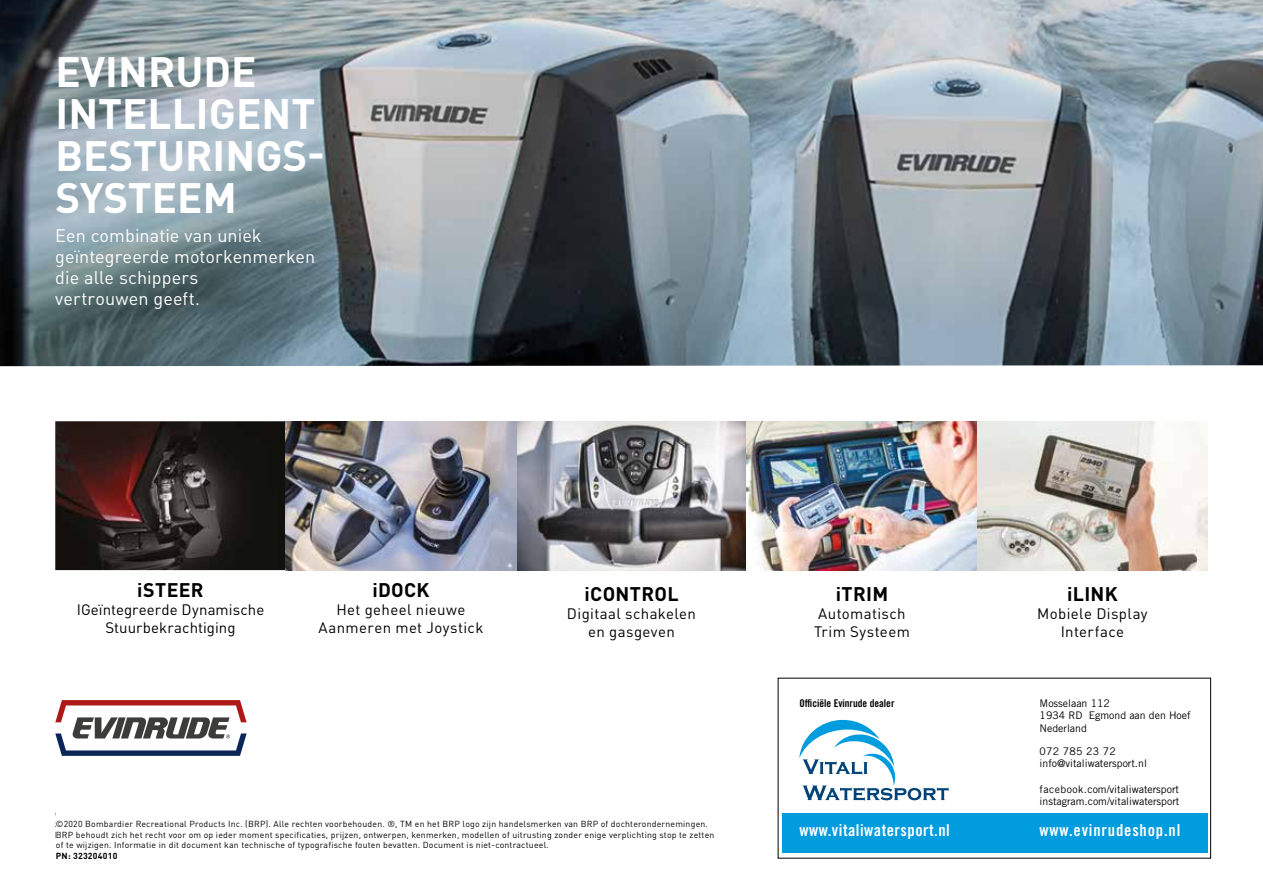
<style>
.page{position:relative;width:1263px;height:893px;background:#fff}
.page>*{position:absolute;margin:0;border:0;box-sizing:border-box;transform-origin:0 0}
.t1{font:700 42px/42px "DIN Pro";color:#fff}
.t2{font:700 19.5px "DIN Pro";letter-spacing:.02em;color:#000}
.t3{font:18px/21px "DIN Pro";letter-spacing:.005em;color:#fff}
.t4{font:16.5px "Trade Gothic LT Std Bd Cn 20";letter-spacing:.03em;color:#fff}
.t5{font:16.5px "Trade Gothic LT Std Bd Cn 20";letter-spacing:.05em;color:#fff}
.t6{font:15px/18px "DIN Pro";letter-spacing:.025em;color:#000;text-align:center}
.t7{font:15px/18px "DIN Pro";letter-spacing:.005em;color:#000;text-align:center}
.t8{font:10.65px "Trade Gothic LT Std Bd Cn 20";color:#000}
.t9{font:10.5px/12.6px "Trade Gothic LT Std";color:#000}
.t10{font:8.7px/10.5px "DIN Pro";letter-spacing:.025em;color:#000}
.t11{font:700 8.7px "DIN Pro";letter-spacing:.025em;color:#000}
</style>
<div class="page">
<img style="left:0;top:0;width:1263px;height:366px">
<svg style="left:55px;top:700px;width:192px;height:56px"></svg>
<img style="left:55px;top:421px;width:231px;height:149px">
<svg style="left:516px;top:421px;width:231px;height:149px;background:#919094"></svg>
<img style="left:286px;top:421px;width:230px;height:149px">
<img style="left:747px;top:421px;width:230px;height:149px">
<svg style="left:977px;top:421px;width:231px;height:149px"></svg>
<div style="left:782px;top:813px;width:425px;height:40px;background:#009cde"></div>
<svg style="left:799px;top:720px;width:150px;height:81px"></svg>
<h1 class="t1" style="left:55px;top:49px;width:271px">EVINRUDE<br>INTELLIGENT<br>BESTURINGS-<br>SYSTEEM</h1>
<h3 class="t3" style="left:55px;top:224px;width:261px">Een combinatie van uniek geïntegreerde motorkenmerken die alle schippers<br>vertrouwen geeft.</h3>
<h2 class="t2" style="left:137px;top:575px;width:68px">iSTEER</h2>
<h3 class="t7" style="left:77px;top:600px;width:189px">IGeïntegreerde Dynamische<br>Stuurbekrachtiging</h3>
<h2 class="t2" style="left:372px;top:575px;width:59px">iDOCK</h2>
<h3 class="t6" style="left:319px;top:600px;width:166px">Het geheel nieuwe<br>Aanmeren met Joystick</h3>
<h2 class="t2" style="left:584px;top:578px;width:96px">iCONTROL</h2>
<h3 class="t6" style="left:567px;top:603px;width:131px">Digitaal schakelen en gasgeven</h3>
<p class="t10" style="left:56px;top:818px;width:660px">©2020 Bombardier Recreational Products Inc. (BRP). Alle rechten voorbehouden. ®, TM en het BRP logo zijn handelsmerken van BRP of dochterondernemingen.<br>BRP behoudt zich het recht voor om op ieder moment specificaties, prijzen, ontwerpen, kenmerken, modellen of uitrusting zonder enige verplichting stop te zetten of te wijzigen. Informatie in dit document kan technische of typografische fouten bevatten. Document is niet-contractueel.</p>
<p class="t11" style="left:56px;top:848px;width:63px">PN: 323204010</p>
<p class="t10" style="left:55px;top:818px;width:652px">zonder enige verplichting s op te zetten of te wijzigen Informatie in dit document kan technische of typografische fouten bevatten. Document is niet-contractue l.</p>
<p class="t11" style="left:55px;top:828px;width:65px">PN: 323204010</p>
<h2 class="t2" style="left:836px;top:578px;width:54px">iTRIM</h2>
<h3 class="t6" style="left:814px;top:603px;width:97px;text-align:left">Automatisch<br>Trim Systeem</h3>
<h2 class="t2" style="left:1067px;top:578px;width:52px">iLINK</h2>
<h3 class="t6" style="left:1037px;top:603px;width:112px">Mobiele Display<br>Interface</h3>
<p class="t8" style="left:799px;top:696px;width:97px">Officiële Evinrude dealer</p>
<p class="t9" style="left:1040px;top:696px;width:152px">Mosselaan 112<br>1934 RD Egmond aan den Hoef<br>Nederland</p>
<p class="t9" style="left:1040px;top:745px;width:109px">072 785 23 72 info@vitaliwatersport.nl</p>
<p class="t9" style="left:1040px;top:782px;width:141px">facebook.com/vitaliwatersport instagram.com/vitaliwatersport</p>
<h3 class="t4" style="left:799px;top:820px;width:152px">www.vitaliwatersport.nl</h3>
<h3 class="t5" style="left:1040px;top:820px;width:142px">www.evinrudeshop.nl</h3>
</div>
